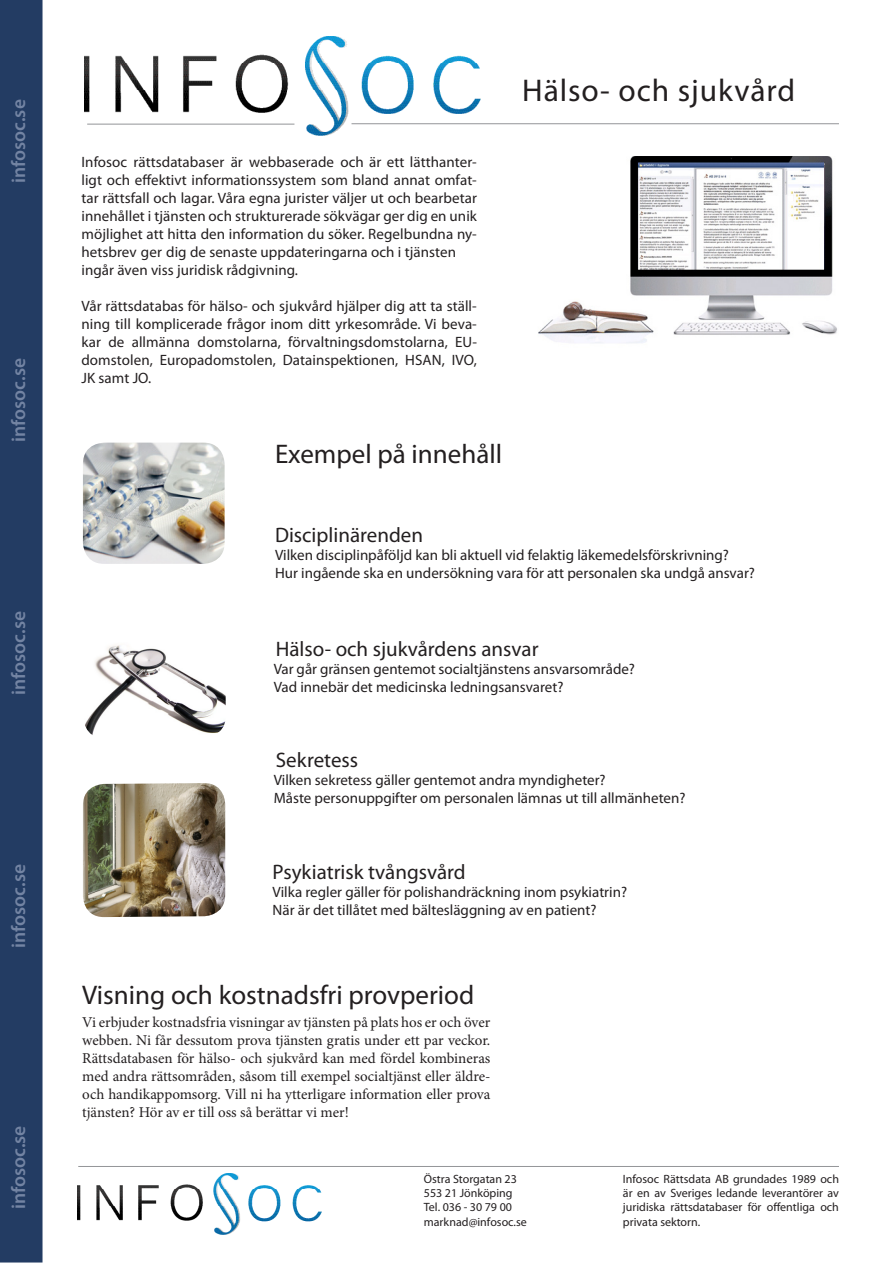
<style>
.page{position:relative;width:893px;height:1263px;background:#fff}
.page>*{position:absolute;margin:0;border:0;box-sizing:border-box;transform-origin:0 0}
.t1{font:31.5px "Myriad Pro";letter-spacing:.03em;color:#231f20}
.t2{font:27px "Myriad Pro";color:#231f20}
.t3{font:21px "Myriad Pro";color:#231f20}
.t4{font:600 19.5px "Myriad Pro";color:#7384a3}
.t5{font:15px/18px "Myriad Pro";color:#231f20;text-align:justify}
.t6{font:15px/18px "Minion Pro";color:#231f20;text-align:justify}
.t7{font:12px/14.4px "Myriad Pro";color:#231f20;text-align:justify}
</style>
<div class="page">
<img style="left:538px;top:157px;width:299px;height:186px">
<div style="left:1px;top:0;width:41px;height:1262px;background:#233c63"></div>
<div style="left:0;top:0;width:43px;height:1262px;border:2px solid #233c63"></div>
<hr style="left:78px;top:1166px;width:761px;height:1px;background:#939598">
<img style="left:77px;top:1173px;width:245px;height:61px">
<img style="left:85px;top:645px;width:141px;height:90px">
<img style="left:83px;top:443px;width:142px;height:121px">
<img style="left:83px;top:783px;width:142px;height:134px">
<img style="left:85px;top:37px;width:395px;height:99px">
<hr style="left:87px;top:124px;width:207px;height:1px;background:#939598">
<hr style="left:351px;top:123px;width:488px;height:1px;background:#939598">
<p class="t4" style="left:6px;top:183px;width:85px;rotate:-90deg">infosoc.se</p>
<p class="t4" style="left:6px;top:442px;width:85px;rotate:-90deg">infosoc.se</p>
<p class="t4" style="left:6px;top:695px;width:85px;rotate:-90deg">infosoc.se</p>
<p class="t4" style="left:6px;top:948px;width:85px;rotate:-90deg">infosoc.se</p>
<p class="t4" style="left:6px;top:1209px;width:85px;rotate:-90deg">infosoc.se</p>
<p class="t5" style="left:81px;top:153px;width:397px">Infosoc rättsdatabaser är webbaserade och är ett lätthanter&shy;ligt och effektivt informationssystem som bland annat omfat&shy;tar rättsfall och lagar. Våra egna jurister väljer ut och bearbetar innehållet i tjänsten och strukturerade sökvägar ger dig en unik möjlighet att hitta den information du söker. Regelbundna ny&shy;hetsbrev ger dig de senaste uppdateringarna och i tjänsten</p>
<p class="t5" style="left:81px;top:261px;width:218px">ingår även viss juridisk rådgivning.</p>
<p class="t5" style="left:81px;top:297px;width:397px">Vår rättsdatabas för hälso- och sjukvård hjälper dig att ta ställ&shy;ning till komplicerade frågor inom ditt yrkesområde. Vi beva&shy;kar de allmänna domstolarna, förvaltningsdomstolarna, EU&shy;domstolen, Europadomstolen, Datainspektionen, HSAN, IVO, JK samt JO.</p>
<p class="t2" style="left:275px;top:438px;width:229px">Exempel på innehåll</p>
<p class="t3" style="left:275px;top:521px;width:149px">Disciplinärenden</p>
<p class="t1" style="left:522px;top:71px;width:274px">Hälso- och sjukvård</p>
<p class="t5" style="left:275px;top:546px;width:455px">Vilken disciplinpåföljd kan bli aktuell vid felaktig läkemedelsförskrivning?</p>
<p class="t5" style="left:275px;top:564px;width:481px">Hur ingående ska en undersökning vara för att personalen ska undgå ansvar?</p>
<p class="t3" style="left:276px;top:636px;width:264px">Hälso- och sjukvårdens ansvar</p>
<p class="t5" style="left:274px;top:659px;width:363px">Var går gränsen gentemot socialtjänstens ansvarsområde?</p>
<p class="t5" style="left:274px;top:677px;width:291px">Vad innebär det medicinska ledningsansvaret?</p>
<p class="t3" style="left:276px;top:746px;width:84px">Sekretess</p>
<p class="t5" style="left:274px;top:770px;width:333px">Vilken sekretess gäller gentemot andra myndigheter?</p>
<p class="t5" style="left:274px;top:788px;width:413px">Måste personuppgifter om personalen lämnas ut till allmänheten?</p>
<p class="t3" style="left:273px;top:859px;width:195px">Psykiatrisk tvångsvård</p>
<p class="t5" style="left:273px;top:883px;width:356px">Vilka regler gäller för polishandräckning inom psykiatrin?</p>
<p class="t5" style="left:273px;top:901px;width:325px">När är det tillåtet med bältesläggning av en patient?</p>
<p class="t2" style="left:82px;top:979px;width:394px">Visning och kostnadsfri provperiod</p>
<p class="t6" style="left:82px;top:1013px;width:410px">Vi erbjuder kostnadsfria visningar av tjänsten på plats hos er och över webben. Ni får dessutom prova tjänsten gratis under ett par veckor.<br>Rättsdatabasen för hälso- och sjukvård kan med fördel kombineras med andra rättsområden, såsom till exempel socialtjänst eller äldre&shy;och handikappomsorg. Vill ni ha ytterligare information eller prova tjänsten? Hör av er till oss så berättar vi mer!</p>
<p class="t7" style="left:424px;top:1171px;width:95px">Östra Storgatan 23</p>
<p class="t7" style="left:424px;top:1185px;width:90px">553 21 Jönköping</p>
<p class="t7" style="left:424px;top:1200px;width:90px">Tel. 036 - 30 79 00</p>
<p class="t7" style="left:424px;top:1214px;width:104px">marknad@infosoc.se</p>
<p class="t7" style="left:623px;top:1171px;width:218px">Infosoc Rättsdata AB grundades 1989 och är en av Sveriges ledande leverantörer av juridiska rättsdatabaser för offentliga och privata sektorn.</p>
</div>
